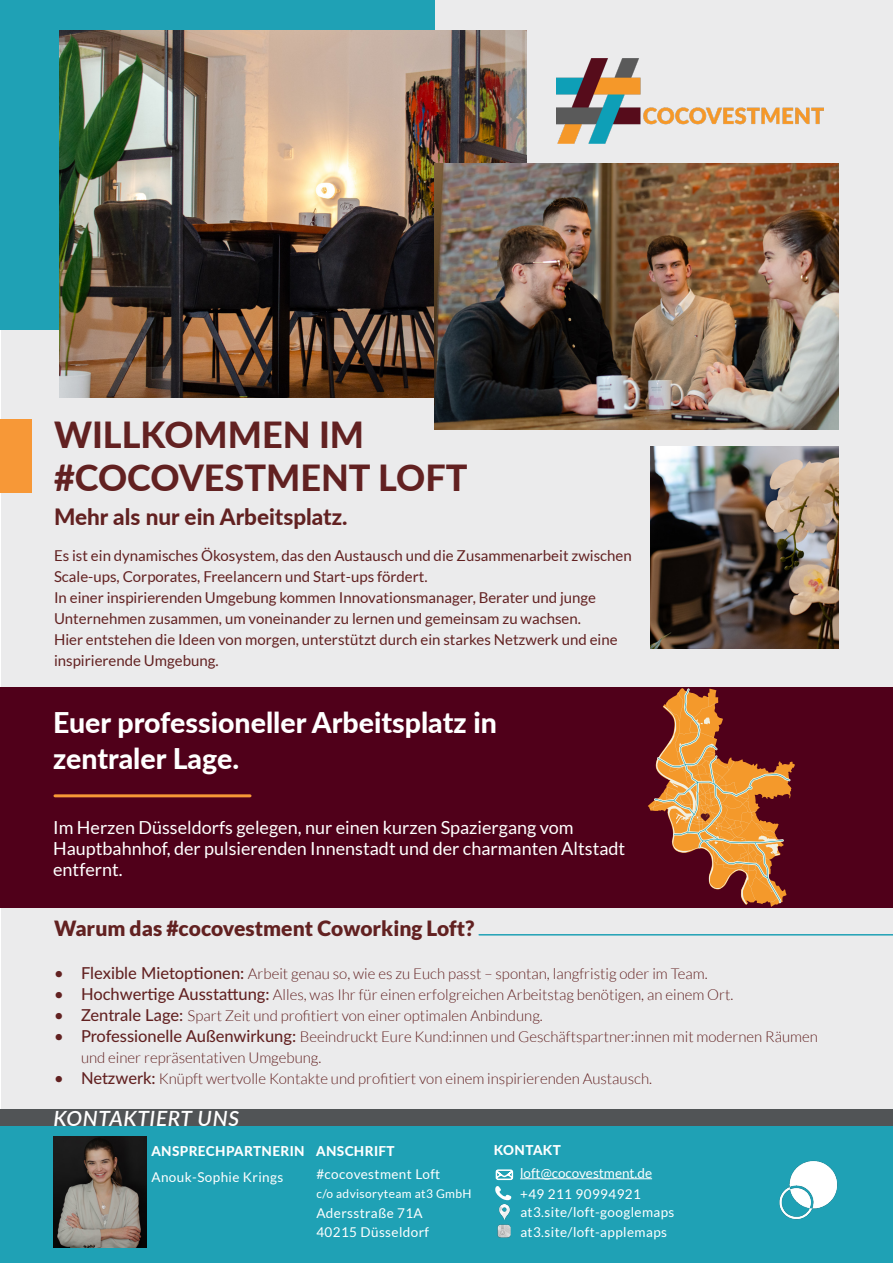
<style>
.page{position:relative;width:893px;height:1263px;background:#fff}
.page>*{position:absolute;margin:0;border:0;box-sizing:border-box;transform-origin:0 0}
.t1{font:800 36px/43.2px "Lato";color:#622121}
.t2{font:800 28.5px/36px "Lato";color:#fff}
.t3{font:800 22.5px "Lato";color:#622121}
.t4{font:900 21px "Lato";color:#622121}
.t5{font:italic 600 21px "Lato";letter-spacing:.03em;color:#fff}
.t6{font:18px/21px "Lato";color:#fff}
.t7{font:300 15px/21px "Lato";color:#622121}
.t8{font:15px/21px "Lato";color:#622121}
.t9{font:13.5px/19.5px "Lato";letter-spacing:.03em;color:#fff}
.t10{font:13.5px/20.9px "Lato";color:#fff}
.t11{font:800 13.5px "Lato";letter-spacing:.03em;color:#fff}
.t12{font:12px "Lato";letter-spacing:.03em;color:#fff}
.s1{font-weight:500;font-size:16.5px}
</style>
<div class="page">
<div style="left:2px;top:0;width:891px;height:1140px;background:#ebebec"></div>
<div style="left:0;top:687px;width:893px;height:221px;background:#50001a"></div>
<hr style="left:55px;top:794px;width:195px;height:3px;background:#f79937">
<div style="left:0;top:1126px;width:893px;height:137px;background:#1fa1b5"></div>
<hr style="left:520px;top:1178px;width:132px;height:1px;background:#fff">
<svg style="left:495px;top:1169px;width:19px;height:31px"></svg>
<img style="left:556px;top:58px;width:268px;height:85px">
<img style="left:53px;top:1137px;width:94px;height:110px">
<div style="left:0;top:1109px;width:892px;height:17px;background:#515456"></div>
<div style="left:0;top:0;width:140px;height:329px;background:#1fa1b5"></div>
<div style="left:0;top:419px;width:32px;height:74px;background:#f79837"></div>
<svg style="left:648px;top:688px;width:147px;height:219px"></svg>
<div style="left:0;top:0;width:434px;height:100px;background:#1fa1b5"></div>
<img style="left:60px;top:31px;width:467px;height:367px">
<img style="left:435px;top:164px;width:404px;height:265px">
<hr style="left:479px;top:934px;width:414px;height:1px;background:#1fa1b5">
<img style="left:651px;top:446px;width:188px;height:202px">
<img style="left:779px;top:1161px;width:59px;height:59px">
<svg style="left:498px;top:1225px;width:13px;height:13px"></svg>
<img style="left:499px;top:1205px;width:11px;height:15px">
<h1 class="t1" style="left:54px;top:412px;width:415px">WILLKOMMEN IM #COCOVESTMENT LOFT</h1>
<h3 class="t3" style="left:54px;top:503px;width:295px">Mehr als nur ein Arbeitsplatz.</h3>
<p class="t8" style="left:54px;top:544px;width:579px">Es ist ein dynamisches Ökosystem, das den Austausch und die Zusammenarbeit zwischen Scale-ups, Corporates, Freelancern und Start-ups fördert.<br>In einer inspirierenden Umgebung kommen Innovationsmanager, Berater und junge Unternehmen zusammen, um voneinander zu lernen und gemeinsam zu wachsen.<br>Hier entstehen die Ideen von morgen, unterstützt durch ein starkes Netzwerk und eine inspirierende Umgebung.</p>
<h2 class="t2" style="left:53px;top:703px;width:445px">Euer professioneller Arbeitsplatz in zentraler Lage.</h2>
<p class="t6" style="left:53px;top:816px;width:574px">Im Herzen Düsseldorfs gelegen, nur einen kurzen Spaziergang vom<br>Hauptbahnhof, der pulsierenden Innenstadt und der charmanten Altstadt entfernt.</p>
<h3 class="t4" style="left:54px;top:916px;width:422px">Warum das #cocovestment Coworking Loft?</h3>
<p class="t7" style="left:54px;top:962px;width:655px"><span class="s1">• Flexible Mietoptionen:</span> Arbeit genau so, wie es zu Euch passt – spontan, langfristig oder im Team.</p>
<p class="t7" style="left:54px;top:983px;width:681px"><span class="s1">• Hochwertige Ausstattung:</span> Alles, was Ihr für einen erfolgreichen Arbeitstag benötigen, an einem Ort.</p>
<p class="t7" style="left:54px;top:1004px;width:490px"><span class="s1">• Zentrale Lage:</span> Spart Zeit und profitiert von einer optimalen Anbindung.</p>
<p class="t7" style="left:81px;top:1025px;width:738px;text-indent:-27px"><span class="s1">• Professionelle Außenwirkung:</span> Beeindruckt Eure Kund:innen und Geschäftspartner:innen mit modernen Räumen und einer repräsentativen Umgebung.</p>
<p class="t7" style="left:54px;top:1067px;width:600px"><span class="s1">• Netzwerk:</span> Knüpft wertvolle Kontakte und profitiert von einem inspirierenden Austausch.</p>
<h3 class="t5" style="left:53px;top:1105px;width:187px">KONTAKTIERT UNS</h3>
<p class="t11" style="left:151px;top:1143px;width:155px">ANSPRECHPARTNERIN</p>
<p class="t9" style="left:151px;top:1167px;width:133px">Anouk-Sophie Krings</p>
<p class="t11" style="left:316px;top:1143px;width:80px">ANSCHRIFT</p>
<p class="t9" style="left:316px;top:1164px;width:125px">#cocovestment Loft</p>
<p class="t12" style="left:316px;top:1186px;width:157px">c/o advisoryteam at3 GmbH</p>
<p class="t9" style="left:316px;top:1203px;width:114px">Adersstraße 71A<br>40215 Düsseldorf</p>
<p class="t11" style="left:494px;top:1141px;width:68px">KONTAKT</p>
<p class="t10" style="left:520px;top:1162px;width:133px">loft@cocovestment.de +49 211 90994921</p>
<p class="t9" style="left:520px;top:1202px;width:156px">at3.site/loft-googlemaps at3.site/loft-applemaps</p>
</div>
